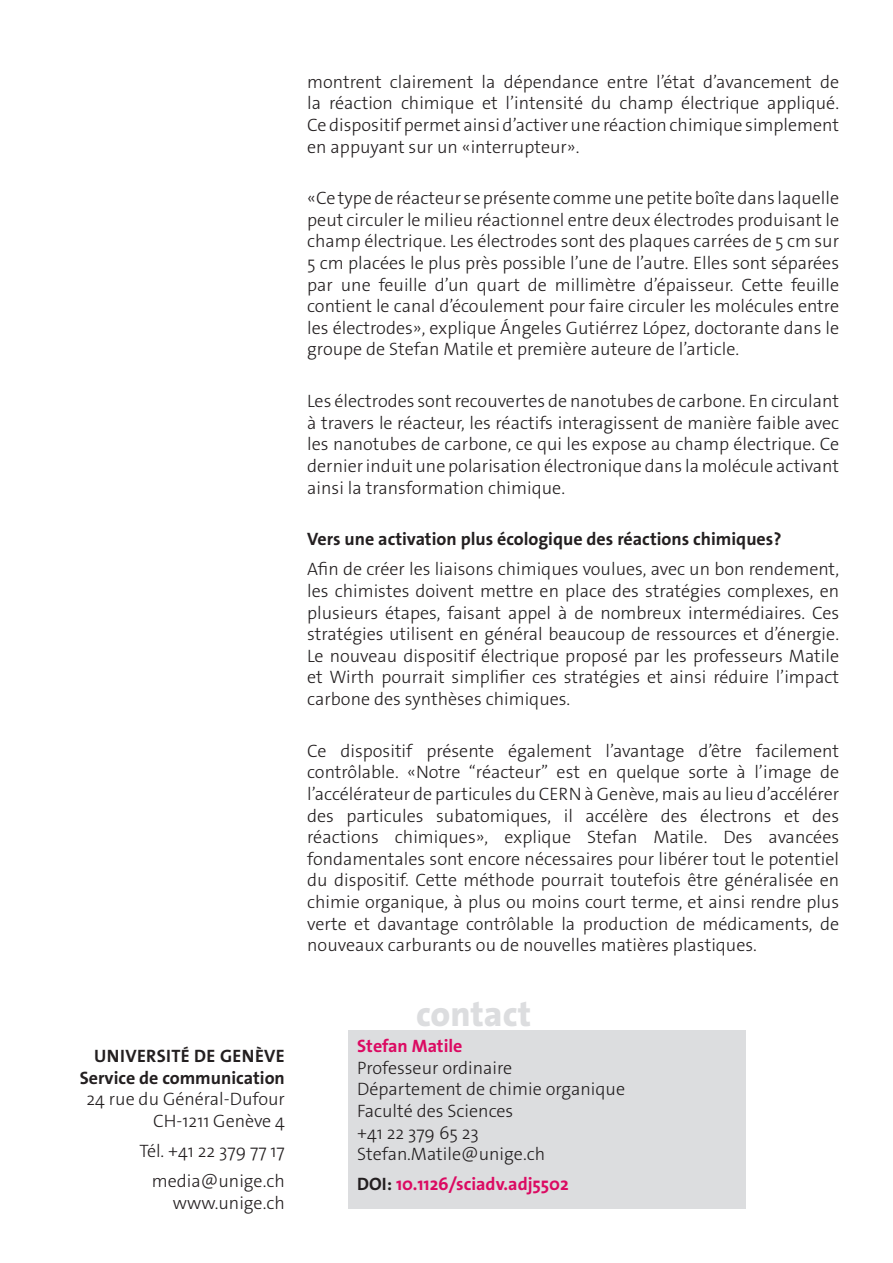
<style>
.page{position:relative;width:893px;height:1263px;background:#fff}
.page>*{position:absolute;margin:0;border:0;box-sizing:border-box;transform-origin:0 0}
._4__texte_courant{font:800 35.7px "The Sans Os F";color:#dcdddf}
._4__texte_courant-2{font:300 18px/21.6px "The Sans Os F";color:#231f20;text-align:justify}
.texte_courant{font:300 18px/21.6px "The Sans Os F";color:#231f20;text-align:right}
._4__texte_courant-3{font:700 18px "The Sans Os F";color:#231f20}
._4__texte_courant-4{font:700 18px "The Sans Os F";color:#db0a62}
.texte_courant-2{font:700 18px "The Sans Os F";letter-spacing:.02em;color:#231f20}
.s1{font-weight:700}
.s2{font-weight:700;color:#db0a62}
.s3{color:#231f20}
</style>
<div class="page">
<div style="left:349px;top:1030px;width:397px;height:179px;background:#dcdddf"></div>
<p class="texte_courant-2" style="left:94px;top:1044px;width:192px">UNIVERSITÉ DE GENÈVE</p>
<p class="texte_courant" style="left:80px;top:1067px;width:207px"><span class="s1">Service de communication<br></span>24 rue du Général-Dufour<br>CH-1211 Genève 4</p>
<p class="texte_courant" style="left:139px;top:1140px;width:147px">Tél. +41 22 379 77 17</p>
<p class="texte_courant" style="left:152px;top:1170px;width:135px">media@unige.ch www.unige.ch</p>
<p class="_4__texte_courant-2" style="left:307px;top:71px;width:533px">montrent clairement la dépendance entre l’état d’avancement de la réaction chimique et l’intensité du champ électrique appliqué.<br>Ce dispositif permet ainsi d’activer une réaction chimique simplement en appuyant sur un «interrupteur».</p>
<p class="_4__texte_courant-2" style="left:307px;top:187px;width:533px">«Ce type de réacteur se présente comme une petite boîte dans laquelle peut circuler le milieu réactionnel entre deux électrodes produisant le champ électrique. Les électrodes sont des plaques carrées de 5 cm sur 5 cm placées le plus près possible l’une de l’autre. Elles sont séparées par une feuille d’un quart de millimètre d’épaisseur. Cette feuille contient le canal d’écoulement pour faire circuler les molécules entre les électrodes», explique Ángeles Gutiérrez López, doctorante dans le groupe de Stefan Matile et première auteure de l’article.</p>
<p class="_4__texte_courant-2" style="left:307px;top:390px;width:533px">Les électrodes sont recouvertes de nanotubes de carbone. En circulant à travers le réacteur, les réactifs interagissent de manière faible avec les nanotubes de carbone, ce qui les expose au champ électrique. Ce dernier induit une polarisation électronique dans la molécule activant ainsi la transformation chimique.</p>
<p class="_4__texte_courant-3" style="left:307px;top:528px;width:476px">Vers une activation plus écologique des réactions chimiques?</p>
<p class="_4__texte_courant-2" style="left:307px;top:559px;width:533px">Afin de créer les liaisons chimiques voulues, avec un bon rendement, les chimistes doivent mettre en place des stratégies complexes, en plusieurs étapes, faisant appel à de nombreux intermédiaires. Ces stratégies utilisent en général beaucoup de ressources et d’énergie.<br>Le nouveau dispositif électrique proposé par les professeurs Matile et Wirth pourrait simplifier ces stratégies et ainsi réduire l’impact carbone des synthèses chimiques.</p>
<p class="_4__texte_courant-2" style="left:307px;top:740px;width:533px">Ce dispositif présente également l’avantage d’être facilement contrôlable. «Notre ‘‘réacteur’’ est en quelque sorte à l’image de l’accélérateur de particules du CERN à Genève, mais au lieu d’accélérer des particules subatomiques, il accélère des électrons et des réactions chimiques», explique Stefan Matile. Des avancées fondamentales sont encore nécessaires pour libérer tout le potentiel du dispositif. Cette méthode pourrait toutefois être généralisée en chimie organique, à plus ou moins court terme, et ainsi rendre plus verte et davantage contrôlable la production de médicaments, de nouveaux carburants ou de nouvelles matières plastiques.</p>
<p class="_4__texte_courant" style="left:416px;top:991px;width:116px">contact</p>
<p class="_4__texte_courant-2" style="left:357px;top:1035px;width:269px;text-align:left"><span class="s2">Stefan Matile<br></span>Professeur ordinaire<br>Département de chimie organique<br>Faculté des Sciences<br>+41 22 379 65 23<br>Stefan.Matile@unige.ch</p>
<p class="_4__texte_courant-4" style="left:357px;top:1172px;width:213px"><span class="s3">DOI:</span> 10.1126/sciadv.adj5502</p>
</div>
